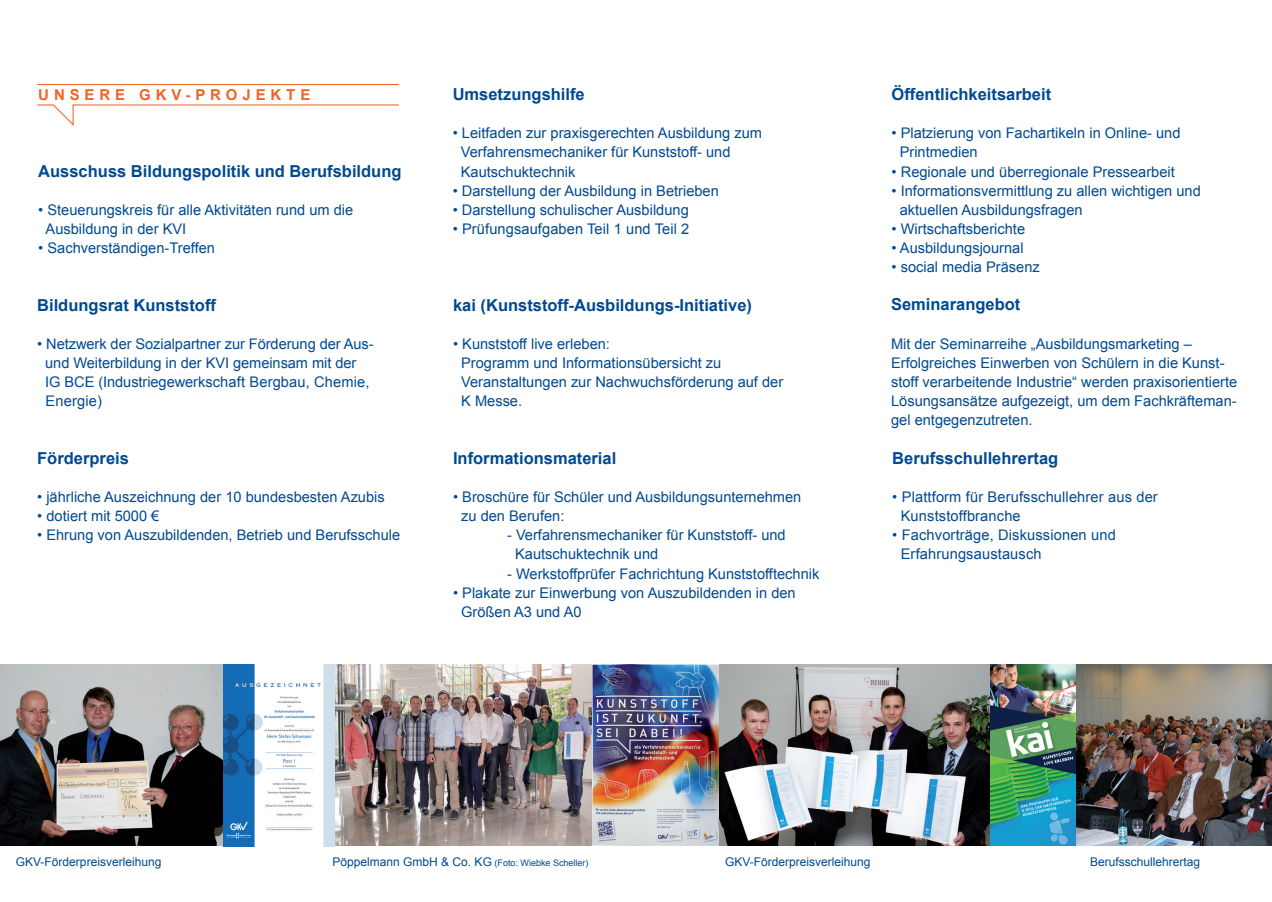
<style>
.page{position:relative;width:1272px;height:902px;background:#fff}
.page>*{position:absolute;margin:0;border:0;box-sizing:border-box;transform-origin:0 0}
.t1{font:700 16.5px "Arial";color:#014990}
.t2{font:700 15px "Arial";letter-spacing:.325em;color:#ee6428}
.t3{font:14.7px/19.2px "Arial";color:#014990}
.t4{font:12px "Arial";color:#014990}
.t5{font:9px "Arial";color:#014990}
.s1{font-size:12px}
</style>
<div class="page">
<hr style="left:37px;top:84px;width:362px;height:1px;background:#ee6428">
<svg style="left:37px;top:104px;width:362px;height:22px"></svg>
<img style="left:595px;top:664px;width:676px;height:181px">
<img style="left:0;top:664px;width:595px;height:182px">
<p class="t2" style="left:38px;top:85px;width:273px">UNSERE GKV-PROJEKTE</p>
<p class="t1" style="left:38px;top:160px;width:365px">Ausschuss Bildungspolitik und Berufsbildung</p>
<p class="t3" style="left:46px;top:200px;width:309px;text-indent:-7px">• Steuerungskreis für alle Aktivitäten rund um die<br>Ausbildung in der KVI</p>
<p class="t3" style="left:38px;top:238px;width:178px">• Sachverständigen-Treffen</p>
<p class="t1" style="left:37px;top:294px;width:180px">Bildungsrat Kunststoff</p>
<p class="t3" style="left:45px;top:334px;width:330px;text-indent:-8px">• Netzwerk der Sozialpartner zur Förderung der Aus&shy;und Weiterbildung in der KVI gemeinsam mit der IG BCE (Industriegewerkschaft Bergbau, Chemie, Energie)</p>
<p class="t1" style="left:37px;top:447px;width:93px">Förderpreis</p>
<p class="t3" style="left:37px;top:487px;width:349px">• jährliche Auszeichnung der 10 bundesbesten Azubis</p>
<p class="t3" style="left:37px;top:506px;width:124px">• dotiert mit 5000 €</p>
<p class="t3" style="left:37px;top:525px;width:364px">• Ehrung von Auszubildenden, Betrieb und Berufsschule</p>
<p class="t1" style="left:452px;top:83px;width:134px">Umsetzungshilfe</p>
<p class="t3" style="left:461px;top:124px;width:303px;text-indent:-8px">• Leitfaden zur praxisgerechten Ausbildung zum<br>Verfahrensmechaniker für Kunststoff- und<br>Kautschuktechnik</p>
<p class="t3" style="left:452px;top:181px;width:268px">• Darstellung der Ausbildung in Betrieben</p>
<p class="t3" style="left:452px;top:200px;width:237px">• Darstellung schulischer Ausbildung</p>
<p class="t3" style="left:452px;top:219px;width:238px">• Prüfungsaufgaben Teil 1 und Teil 2</p>
<p class="t1" style="left:453px;top:294px;width:300px">kai (Kunststoff-Ausbildungs-Initiative)</p>
<p class="t3" style="left:461px;top:334px;width:323px;text-indent:-8px">• Kunststoff live erleben:<br>Programm und Informationsübersicht zu<br>Veranstaltungen zur Nachwuchsförderung auf der<br>K Messe.</p>
<p class="t1" style="left:453px;top:447px;width:165px">Informationsmaterial</p>
<p class="t3" style="left:461px;top:487px;width:342px;text-indent:-8px">• Broschüre für Schüler und Ausbildungsunternehmen zu den Berufen:</p>
<p class="t3" style="left:515px;top:525px;width:272px;text-indent:-8px">- Verfahrensmechaniker für Kunststoff- und<br>Kautschuktechnik und</p>
<p class="t3" style="left:507px;top:564px;width:314px">- Werkstoffprüfer Fachrichtung Kunststofftechnik</p>
<p class="t3" style="left:461px;top:583px;width:336px;text-indent:-8px">• Plakate zur Einwerbung von Auszubildenden in den<br>Größen A3 und A0</p>
<p class="t1" style="left:891px;top:83px;width:161px">Öffentlichkeitsarbeit</p>
<p class="t3" style="left:899px;top:124px;width:282px;text-indent:-8px">• Platzierung von Fachartikeln in Online- und<br>Printmedien</p>
<p class="t3" style="left:891px;top:162px;width:285px">• Regionale und überregionale Pressearbeit</p>
<p class="t3" style="left:899px;top:181px;width:302px;text-indent:-8px">• Informationsvermittlung zu allen wichtigen und aktuellen Ausbildungsfragen</p>
<p class="t3" style="left:891px;top:219px;width:135px">• Wirtschaftsberichte</p>
<p class="t3" style="left:891px;top:238px;width:133px">• Ausbildungsjournal</p>
<p class="t3" style="left:891px;top:257px;width:150px">• social media Präsenz</p>
<p class="t1" style="left:891px;top:293px;width:131px">Seminarangebot</p>
<p class="t3" style="left:891px;top:334px;width:347px">Mit der Seminarreihe „Ausbildungsmarketing – Erfolgreiches Einwerben von Schülern in die Kunst&shy;stoff verarbeitende Industrie“ werden praxisorientierte Lösungsansätze aufgezeigt, um dem Fachkräfteman&shy;gel entgegenzutreten.</p>
<p class="t1" style="left:892px;top:447px;width:167px">Berufsschullehrertag</p>
<p class="t3" style="left:900px;top:487px;width:258px;text-indent:-8px">• Plattform für Berufsschullehrer aus der<br>Kunststoffbranche</p>
<p class="t3" style="left:900px;top:525px;width:217px;text-indent:-8px">• Fachvorträge, Diskussionen und<br>Erfahrungsaustausch</p>
<p class="t4" style="left:16px;top:853px;width:147px">GKV-Förderpreisverleihung</p>
<p class="t4" style="left:725px;top:853px;width:147px">GKV-Förderpreisverleihung</p>
<p class="t4" style="left:1090px;top:853px;width:112px">Berufsschullehrertag</p>
<p class="t5" style="left:332px;top:856px;width:257px"><span class="s1">Pöppelmann GmbH &amp; Co. KG</span> (Foto: Wiebke Scheller)</p>
</div>
